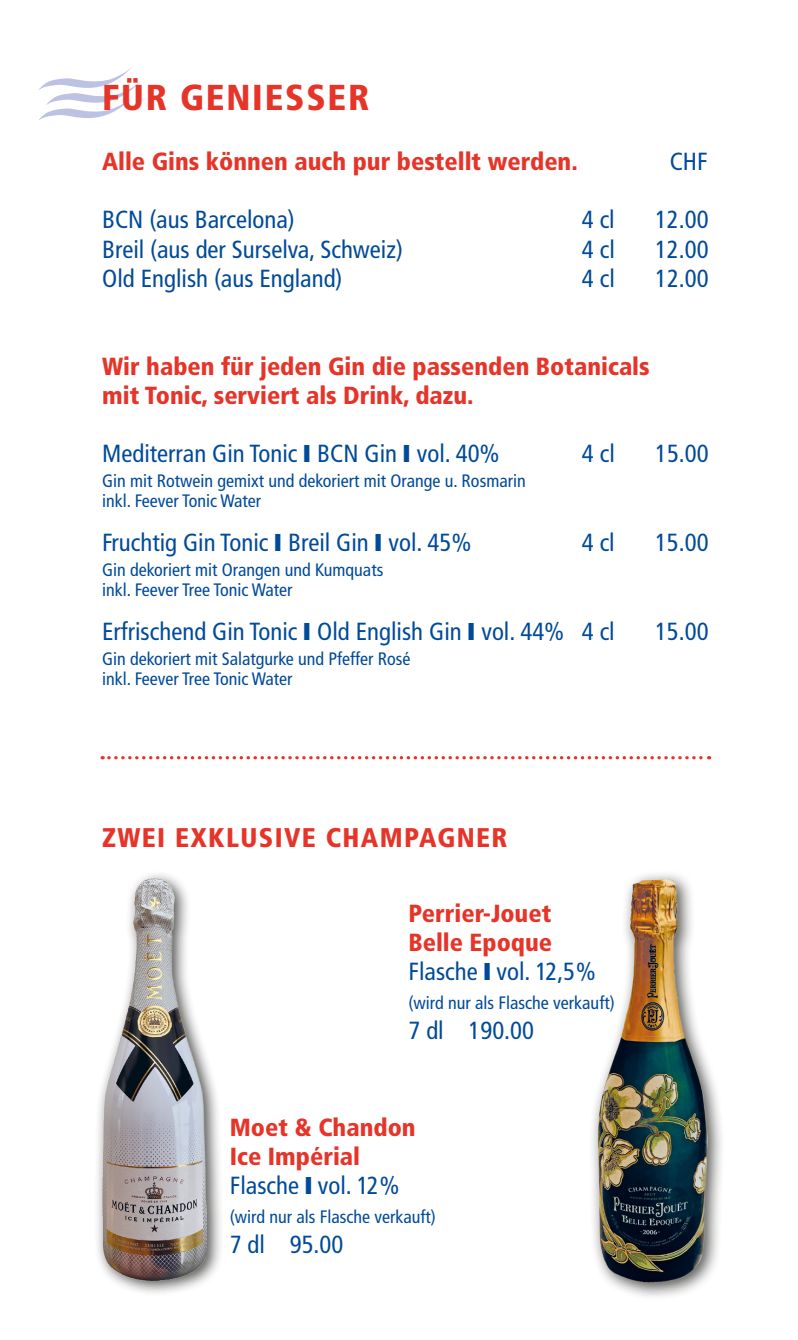
<style>
.page{position:relative;width:798px;height:1340px;background:#fff}
.page>*{position:absolute;margin:0;border:0;box-sizing:border-box;transform-origin:0 0}
.t1{font:900 condensed 36px "Frutiger";letter-spacing:.05em;color:#e63429}
.t2{font:900 condensed 27px "Frutiger";letter-spacing:.05em;color:#e63429}
.t3{font:condensed 24.75px "Frutiger";color:#004a9a}
.t4{font:900 condensed 24.75px/29.2px "Frutiger";color:#e63429}
.t5{font:condensed 18px/20.2px "Frutiger";color:#004a9a}
.s1{font-weight:400;color:#004a9a}
.s2{color:#004a9a}
</style>
<div class="page">
<svg style="left:38px;top:67px;width:102px;height:54px"></svg>
<svg style="left:109px;top:756px;width:600px;height:3px"></svg>
<div style="left:588px;top:870px;width:137px;height:431px;background:#1d1d1b;opacity:.75"></div>
<img style="left:597px;top:879px;width:110px;height:403px">
<div style="left:93px;top:870px;width:131px;height:426px;background:#1d1d1b;opacity:.75"></div>
<img style="left:102px;top:879px;width:105px;height:401px">
<h1 class="t1" style="left:102px;top:76px;width:269px">FÜR GENIESSER</h1>
<h3 class="t4" style="left:102px;top:146px;width:477px">Alle Gins können auch pur bestellt werden.</h3>
<h3 class="t3" style="left:669px;top:147px;width:40px">CHF</h3>
<h3 class="t3" style="left:102px;top:205px;width:194px">BCN (aus Barcelona)</h3>
<h3 class="t3" style="left:581px;top:205px;width:34px">4 cl</h3>
<h3 class="t3" style="left:654px;top:205px;width:55px">12.00</h3>
<h3 class="t3" style="left:102px;top:234px;width:302px">Breil (aus der Surselva, Schweiz)</h3>
<h3 class="t3" style="left:581px;top:234px;width:34px">4 cl</h3>
<h3 class="t3" style="left:654px;top:234px;width:55px">12.00</h3>
<h3 class="t3" style="left:102px;top:264px;width:242px">Old English (aus England)</h3>
<h3 class="t3" style="left:581px;top:264px;width:34px">4 cl</h3>
<h3 class="t3" style="left:654px;top:264px;width:55px">12.00</h3>
<h3 class="t4" style="left:102px;top:351px;width:549px">Wir haben für jeden Gin die passenden Botanicals mit Tonic, serviert als Drink, dazu.</h3>
<h3 class="t3" style="left:102px;top:439px;width:399px">Mediterran Gin Tonic ❙ BCN Gin ❙ vol. 40%</h3>
<h3 class="t3" style="left:581px;top:439px;width:34px">4 cl</h3>
<h3 class="t3" style="left:655px;top:439px;width:55px">15.00</h3>
<p class="t5" style="left:102px;top:471px;width:425px">Gin mit Rotwein gemixt und dekoriert mit Orange u. Rosmarin inkl. Feever Tonic Water</p>
<h3 class="t3" style="left:102px;top:528px;width:371px">Fruchtig Gin Tonic ❙ Breil Gin ❙ vol. 45%</h3>
<h3 class="t3" style="left:581px;top:528px;width:34px">4 cl</h3>
<h3 class="t3" style="left:654px;top:528px;width:55px">15.00</h3>
<p class="t5" style="left:102px;top:560px;width:282px">Gin dekoriert mit Orangen und Kumquats inkl. Feever Tree Tonic Water</p>
<h3 class="t3" style="left:102px;top:617px;width:514px">Erfrischend Gin Tonic ❙ Old English Gin ❙ vol. 44% 4 cl</h3>
<h3 class="t3" style="left:654px;top:617px;width:55px">15.00</h3>
<p class="t5" style="left:102px;top:648px;width:310px">Gin dekoriert mit Salatgurke und Pfeffer Rosé inkl. Feever Tree Tonic Water</p>
<h2 class="t2" style="left:102px;top:821px;width:407px">ZWEI EXKLUSIVE CHAMPAGNER</h2>
<h3 class="t4" style="left:408px;top:898px;width:189px">Perrier-Jouet<br>Belle Epoque<br><span class="s1">Flasche</span> <span class="s2">❙</span> <span class="s1">vol. 12,5%</span></h3>
<p class="t5" style="left:408px;top:993px;width:207px">(wird nur als Flasche verkauft)</p>
<h3 class="t3" style="left:408px;top:1015px;width:127px">7 dl 190.00</h3>
<h3 class="t4" style="left:230px;top:1112px;width:187px">Moet &amp; Chandon<br>Ice Impérial<br><span class="s1">Flasche</span> <span class="s2">❙</span> <span class="s1">vol. 12%</span></h3>
<p class="t5" style="left:230px;top:1206px;width:207px">(wird nur als Flasche verkauft)</p>
<h3 class="t3" style="left:230px;top:1229px;width:115px">7 dl 95.00</h3>
</div>
